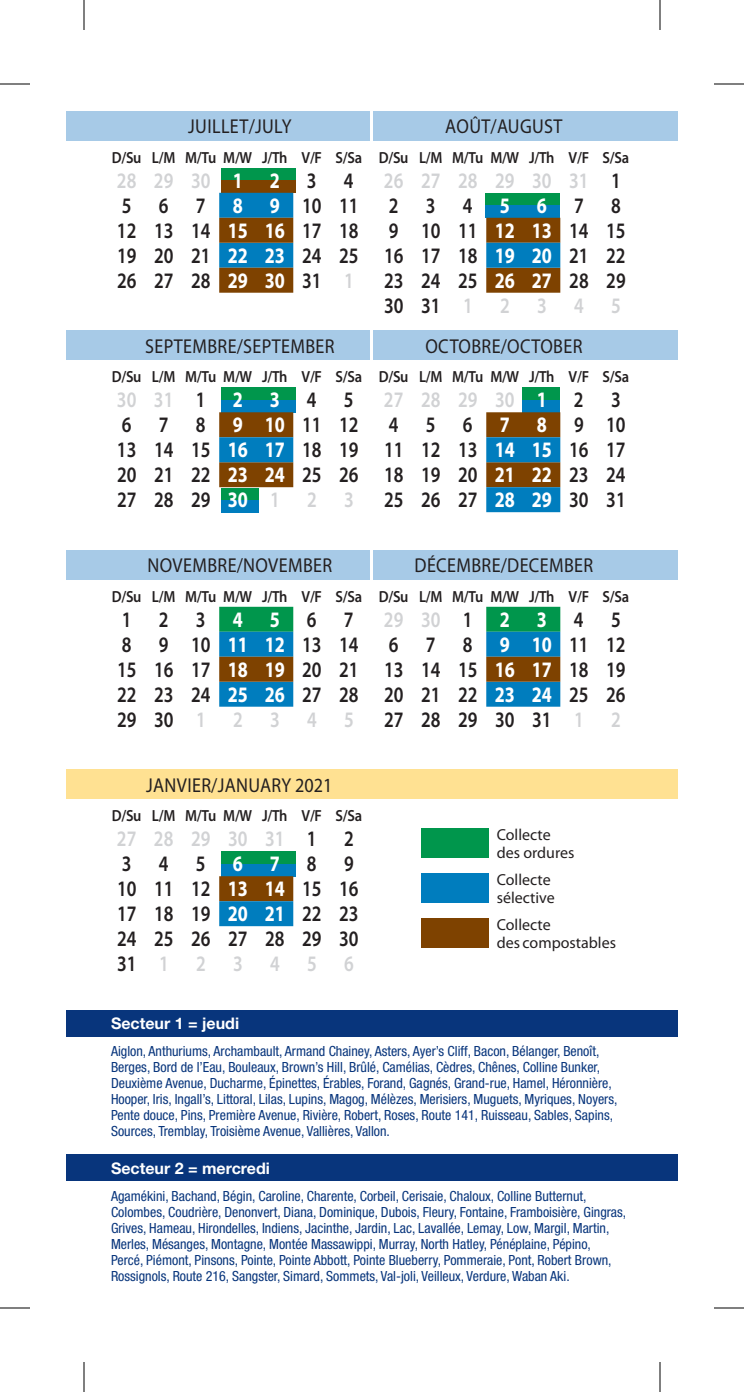
<style>
.page{position:relative;width:744px;height:1392px;background:#fff}
.page>*{position:absolute;margin:0;border:0;box-sizing:border-box;transform-origin:0 0}
.t1{font:600 22.2px/25px "Myriad Pro";color:#231f20;scale:.82 1}
.t2{font:20.2px "Myriad Pro";letter-spacing:.02em;color:#231f20;scale:.9 1}
.t3{font:600 16.2px "Myriad Pro";letter-spacing:-.025em;color:#231f20;scale:.9 1}
.t4{font:16px/17.8px "Myriad Pro";color:#231f20}
.t5{font:700 16px "Helvetica Neue LT Std";color:#fff}
.t6{font:condensed 14px/16px "Helvetica Neue LT Std";color:#08357c}
.s1{color:#d1d2d4}
.s2{font-weight:700;color:#fff}
</style>
<div class="page">
<div style="left:485px;top:193px;width:75px;height:13px;background:#00964c"></div>
<div style="left:485px;top:206px;width:75px;height:12px;background:#007dbe"></div>
<div style="left:221px;top:168px;width:74px;height:12px;background:#00964c"></div>
<div style="left:221px;top:180px;width:74px;height:13px;background:#7e4200"></div>
<svg style="left:219px;top:193px;width:74px;height:100px;background:#416160"></svg>
<div style="left:66px;top:111px;width:304px;height:29px;background:#a7cae7"></div>
<svg style="left:486px;top:218px;width:74px;height:75px;background:#555742"></svg>
<div style="left:374px;top:111px;width:304px;height:29px;background:#a7cae7"></div>
<div style="left:221px;top:387px;width:74px;height:13px;background:#00964c"></div>
<div style="left:221px;top:400px;width:74px;height:12px;background:#007dbe"></div>
<div style="left:523px;top:387px;width:37px;height:13px;background:#00964c"></div>
<div style="left:523px;top:400px;width:37px;height:12px;background:#007dbe"></div>
<div style="left:221px;top:488px;width:37px;height:12px;background:#00964c"></div>
<div style="left:221px;top:500px;width:37px;height:13px;background:#007dbe"></div>
<svg style="left:219px;top:412px;width:74px;height:75px;background:#545741"></svg>
<div style="left:66px;top:330px;width:304px;height:30px;background:#a7cae7"></div>
<svg style="left:486px;top:412px;width:74px;height:100px;background:#406161"></svg>
<div style="left:374px;top:330px;width:304px;height:30px;background:#a7cae7"></div>
<svg style="left:219px;top:607px;width:74px;height:100px;background:#227573"></svg>
<div style="left:66px;top:550px;width:304px;height:29px;background:#a7cae7"></div>
<svg style="left:486px;top:607px;width:74px;height:100px;background:#227573"></svg>
<div style="left:374px;top:550px;width:304px;height:29px;background:#a7cae7"></div>
<div style="left:221px;top:851px;width:74px;height:13px;background:#00964c"></div>
<div style="left:221px;top:864px;width:74px;height:13px;background:#007dbe"></div>
<svg style="left:219px;top:876px;width:74px;height:50px;background:#3f6060"></svg>
<div style="left:66px;top:769px;width:612px;height:30px;background:#ffe192"></div>
<div style="left:421px;top:829px;width:68px;height:29px;background:#00964c"></div>
<div style="left:421px;top:874px;width:68px;height:29px;background:#007dbe"></div>
<div style="left:421px;top:919px;width:68px;height:29px;background:#7e4200"></div>
<div style="left:66px;top:1010px;width:612px;height:27px;background:#08357c"></div>
<div style="left:66px;top:1154px;width:612px;height:27px;background:#08357c"></div>
<hr style="left:0;top:84px;width:30px;height:1px;background:#000">
<hr style="left:714px;top:84px;width:30px;height:1px;background:#000">
<hr style="left:0;top:1308px;width:30px;height:1px;background:#000">
<hr style="left:714px;top:1308px;width:30px;height:1px;background:#000">
<hr style="left:84px;top:0;width:1px;height:30px;background:#000">
<hr style="left:84px;top:1362px;width:1px;height:30px;background:#000">
<hr style="left:660px;top:0;width:1px;height:30px;background:#000">
<hr style="left:660px;top:1362px;width:1px;height:30px;background:#000">
<h2 class="t2" style="left:188px;top:114px;width:116px">JUILLET/JULY</h2>
<p class="t3" style="left:112px;top:147px;width:280px">D/Su L/M M/Tu M/W J/Th V/F S/Sa</p>
<h1 class="t1" style="left:117px;top:167px;width:296px"><span class="s1">282930</span> <span class="s2">1 2</span> 3 4<br>5 6 7 <span class="s2">8 9</span>1011<br>12 13 14 <span class="s2">15 16</span> 17 18<br>19 20 21 <span class="s2">22 23</span> 24 25<br>26 27 28 <span class="s2">29 30</span> 31 <span class="s1">1</span></h1>
<h2 class="t2" style="left:145px;top:333px;width:212px">SEPTEMBRE/SEPTEMBER</h2>
<p class="t3" style="left:112px;top:367px;width:280px">D/Su L/M M/Tu M/W J/Th V/F S/Sa</p>
<h1 class="t1" style="left:117px;top:387px;width:296px"><span class="s1">3031</span>1 <span class="s2">2 3</span> 4 5<br>6 7 8 <span class="s2">9 10</span>1112<br>13 14 15 <span class="s2">16 17</span> 18 19<br>20 21 22 <span class="s2">23 24</span> 25 26<br>272829<span class="s2">30</span> <span class="s1">1 2 3</span></h1>
<h2 class="t2" style="left:445px;top:114px;width:132px">AOÛT/AUGUST</h2>
<p class="t3" style="left:379px;top:147px;width:280px">D/Su L/M M/Tu M/W J/Th V/F S/Sa</p>
<h1 class="t1" style="left:384px;top:167px;width:296px"><span class="s1">26 27 28 29 30 31</span> 1<br>234<span class="s2">56</span>78<br>9 10 11 <span class="s2">12 13</span> 14 15<br>16 17 18 <span class="s2">19 20</span> 21 22<br>23 24 25 <span class="s2">26 27</span> 28 29<br>3031<span class="s1">1 2 3 4 5</span></h1>
<h2 class="t2" style="left:425px;top:333px;width:176px">OCTOBRE/OCTOBER</h2>
<p class="t3" style="left:379px;top:367px;width:280px">D/Su L/M M/Tu M/W J/Th V/F S/Sa</p>
<h1 class="t1" style="left:384px;top:387px;width:296px"><span class="s1">27282930</span> <span class="s2">1</span> 2 3<br>456<span class="s2">78</span>910<br>11 12 13 <span class="s2">14 15</span> 16 17<br>18 19 20 <span class="s2">21 22</span> 23 24<br>25 26 27 <span class="s2">28 29</span> 30 31</h1>
<h2 class="t2" style="left:147px;top:553px;width:207px">NOVEMBRE/NOVEMBER</h2>
<p class="t3" style="left:112px;top:586px;width:280px">D/Su L/M M/Tu M/W J/Th V/F S/Sa</p>
<h1 class="t1" style="left:117px;top:606px;width:296px">123<span class="s2">45</span>67<br>8 9 10<span class="s2">1112</span>1314<br>15 16 17 <span class="s2">18 19</span> 20 21<br>22 23 24 <span class="s2">25 26</span> 27 28<br>2930<span class="s1">1 2 3 4 5</span></h1>
<h2 class="t2" style="left:415px;top:553px;width:200px">DÉCEMBRE/DECEMBER</h2>
<p class="t3" style="left:379px;top:586px;width:280px">D/Su L/M M/Tu M/W J/Th V/F S/Sa</p>
<h1 class="t1" style="left:384px;top:606px;width:296px"><span class="s1">2930</span>1 <span class="s2">2 3</span> 4 5<br>6 7 8 <span class="s2">9 10</span>1112<br>13 14 15 <span class="s2">16 17</span> 18 19<br>20 21 22 <span class="s2">23 24</span> 25 26<br>2728293031 <span class="s1">1 2</span></h1>
<h2 class="t2" style="left:146px;top:772px;width:209px">JANVIER/JANUARY 2021</h2>
<p class="t3" style="left:112px;top:806px;width:280px">D/Su L/M M/Tu M/W J/Th V/F S/Sa</p>
<h1 class="t1" style="left:117px;top:826px;width:296px"><span class="s1">2728293031</span> 1 2<br>345<span class="s2">67</span>89<br>10 11 12 <span class="s2">13 14</span> 15 16<br>17 18 19 <span class="s2">20 21</span> 22 23<br>24 25 26 27 28 29 30<br>31<span class="s1">123456</span></h1>
<p class="t5" style="left:111px;top:1013px;width:130px">Secteur 1 = jeudi</p>
<p class="t4" style="left:497px;top:826px;width:79px">COLLECTE<br>DES ORDURES</p>
<p class="t4" style="left:497px;top:871px;width:59px">COLLECTE<br>SÉLECTIVE</p>
<p class="t4" style="left:497px;top:916px;width:121px">COLLECTE<br>DES COMPOSTABLES</p>
<p class="t6" style="left:111px;top:1043px;width:508px">Aiglon, Anthuriums, Archambault, Armand Chainey, Asters, Ayer’s Cliff, Bacon, Bélanger, Benoît, Berges, Bord de l’Eau, Bouleaux, Brown’s Hill, Brûlé, Camélias, Cèdres, Chênes, Colline Bunker, Deuxième Avenue, Ducharme, Épinettes, Érables, Forand, Gagnés, Grand-rue, Hamel, Héronnière, Hooper, Iris, Ingall’s, Littoral, Lilas, Lupins, Magog, Mélèzes, Merisiers, Muguets, Myriques, Noyers, Pente douce, Pins, Première Avenue, Rivière, Robert, Roses, Route 141, Ruisseau, Sables, Sapins, Sources, Tremblay, Troisième Avenue, Vallières, Vallon.</p>
<p class="t5" style="left:111px;top:1158px;width:160px">Secteur 2 = mercredi</p>
<p class="t6" style="left:111px;top:1188px;width:517px">Agamékini, Bachand, Bégin, Caroline, Charente, Corbeil, Cerisaie, Chaloux, Colline Butternut, Colombes, Coudrière, Denonvert, Diana, Dominique, Dubois, Fleury, Fontaine, Framboisière, Gingras, Grives, Hameau, Hirondelles, Indiens, Jacinthe, Jardin, Lac, Lavallée, Lemay, Low, Margil, Martin, Merles, Mésanges, Montagne, Montée Massawippi, Murray, North Hatley, Pénéplaine, Pépino, Percé, Piémont, Pinsons, Pointe, Pointe Abbott, Pointe Blueberry, Pommeraie, Pont, Robert Brown, Rossignols, Route 216, Sangster, Simard, Sommets, Val-joli, Veilleux, Verdure, Waban Aki.</p>
</div>
